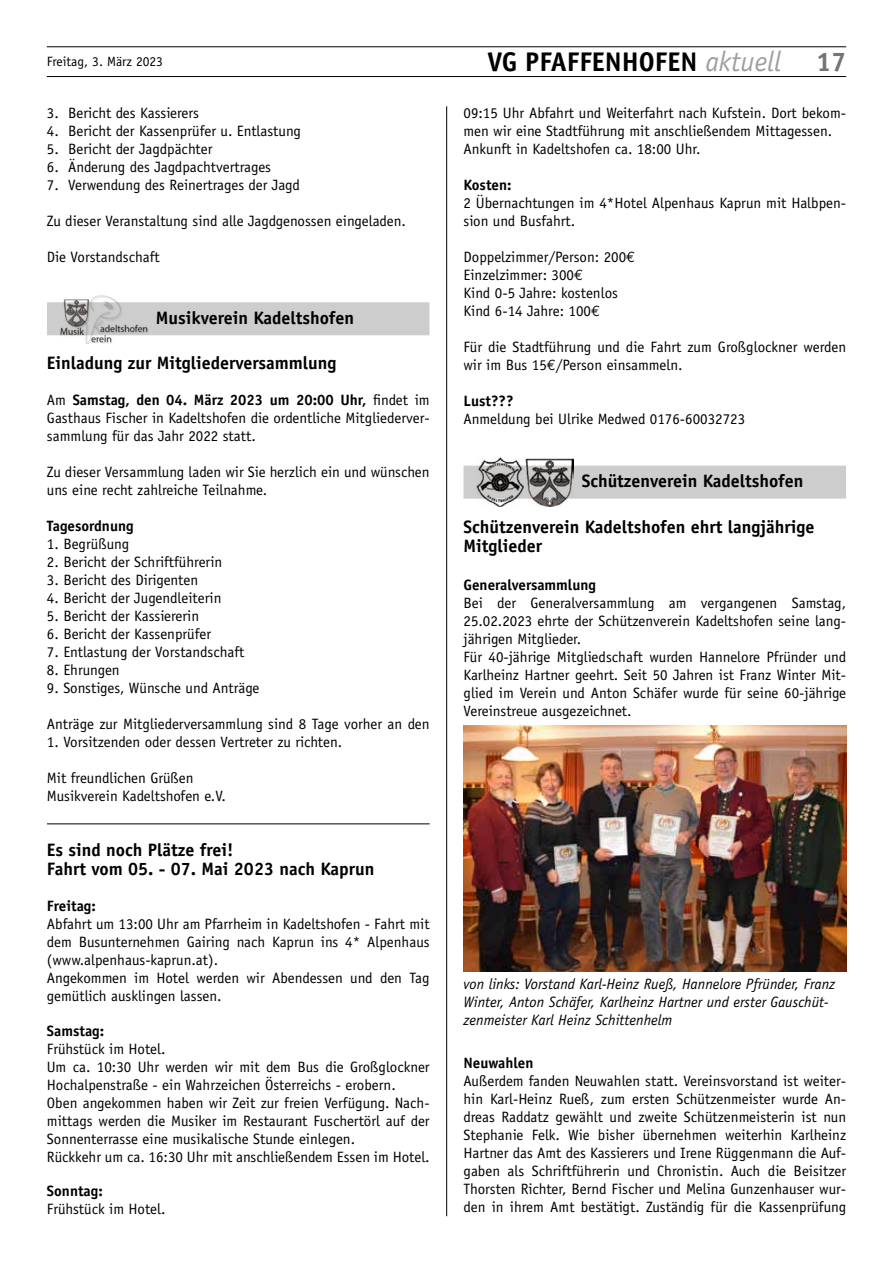
<style>
.page{position:relative;width:893px;height:1263px;background:#fff}
.page>*{position:absolute;margin:0;border:0;box-sizing:border-box;transform-origin:0 0}
.t1{font:700 27px "Officina Sans";color:#000}
.t2{font:700 27px "Officina Sans";color:#787370}
.t3{font:700 18px/19.5px "Officina Sans";color:#000}
.t4{font:15px/18px "Officina Sans";color:#000}
.t5{font:italic 15px/18px "Officina Sans";color:#000}
.t6{font:700 15px "Officina Sans";color:#000}
.t7{font:13.5px "Officina Sans";color:#000}
.s1{font-weight:400;font-style:italic;font-size:28.35px;color:#a19f9d}
.s2{font-family:"Euro Mono"}
.s3{font-weight:700}
</style>
<div class="page">
<hr style="left:47px;top:76px;width:799px;height:1px;background:#000">
<hr style="left:47px;top:47px;width:799px;height:1px;background:#000">
<hr style="left:446px;top:106px;width:1px;height:1110px;background:#000">
<hr style="left:47px;top:824px;width:383px;height:1px;background:#000">
<div style="left:47px;top:302px;width:382px;height:33px;background:#cecdcd"></div>
<img style="left:60px;top:295px;width:87px;height:48px">
<div style="left:463px;top:466px;width:383px;height:33px;background:#cecdcd"></div>
<img style="left:476px;top:457px;width:48px;height:50px">
<img style="left:526px;top:458px;width:47px;height:49px">
<img style="left:463px;top:725px;width:383px;height:246px">
<h1 class="t1" style="left:487px;top:45px;width:295px">VG PFAFFENHOFEN <span class="s1">aktuell</span></h1>
<p class="t7" style="left:47px;top:53px;width:118px">Freitag, 3. März 2023</p>
<h1 class="t2" style="left:816px;top:45px;width:32px">17</h1>
<p class="t4" style="left:47px;top:104px;width:154px">3. Bericht des Kassierers</p>
<p class="t4" style="left:47px;top:122px;width:256px">4. Bericht der Kassenprüfer u. Entlastung</p>
<p class="t4" style="left:47px;top:140px;width:167px">5. Bericht der Jagdpächter</p>
<p class="t4" style="left:47px;top:158px;width:226px">6. Änderung des Jagdpachtvertrages</p>
<p class="t4" style="left:47px;top:176px;width:255px">7. Verwendung des Reinertrages der Jagd</p>
<p class="t4" style="left:47px;top:212px;width:361px">Zu dieser Veranstaltung sind alle Jagdgenossen eingeladen.</p>
<p class="t4" style="left:47px;top:248px;width:114px">Die Vorstandschaft</p>
<p class="t4" style="left:463px;top:104px;width:384px">09:15 Uhr Abfahrt und Weiterfahrt nach Kufstein. Dort bekom&shy;men wir eine Stadtführung mit anschließendem Mittagessen.<br>Ankunft in Kadeltshofen ca. 18:00 Uhr.</p>
<p class="t6" style="left:463px;top:175px;width:50px">Kosten:</p>
<p class="t4" style="left:463px;top:194px;width:384px">2 Übernachtungen im 4*Hotel Alpenhaus Kaprun mit Halbpen&shy;sion und Busfahrt.</p>
<p class="t4" style="left:463px;top:248px;width:173px">Doppelzimmer/Person: 200<span class="s2">€<br></span>Einzelzimmer: 300<span class="s2">€<br></span>Kind 0-5 Jahre: kostenlos<br>Kind 6-14 Jahre: 100<span class="s2">€</span></p>
<p class="t4" style="left:463px;top:338px;width:384px">Für die Stadtführung und die Fahrt zum Großglockner werden wir im Bus 15<span class="s2">€</span>/Person einsammeln.</p>
<p class="t6" style="left:463px;top:391px;width:51px">Lust???</p>
<p class="t4" style="left:463px;top:410px;width:283px">Anmeldung bei Ulrike Medwed 0176-60032723</p>
<p class="t3" style="left:156px;top:308px;width:200px">Musikverein Kadeltshofen</p>
<p class="t3" style="left:47px;top:353px;width:291px">Einladung zur Mitgliederversammlung</p>
<p class="t4" style="left:47px;top:391px;width:384px;text-align:justify">Am <span class="s3">Samstag, den 04. März 2023 um 20:00 Uhr,</span> findet im Gasthaus Fischer in Kadeltshofen die ordentliche Mitgliederver&shy;sammlung für das Jahr 2022 statt.</p>
<p class="t4" style="left:47px;top:463px;width:384px">Zu dieser Versammlung laden wir Sie herzlich ein und wünschen uns eine recht zahlreiche Teilnahme.</p>
<p class="t6" style="left:47px;top:517px;width:88px">Tagesordnung</p>
<p class="t4" style="left:47px;top:535px;width:84px">1. Begrüßung</p>
<p class="t4" style="left:47px;top:553px;width:177px">2. Bericht der Schriftführerin</p>
<p class="t4" style="left:47px;top:571px;width:153px">3. Bericht des Dirigenten</p>
<p class="t4" style="left:47px;top:589px;width:176px">4. Bericht der Jugendleiterin</p>
<p class="t4" style="left:47px;top:607px;width:154px">5. Bericht der Kassiererin</p>
<p class="t4" style="left:47px;top:625px;width:166px">6. Bericht der Kassenprüfer</p>
<p class="t4" style="left:47px;top:643px;width:199px">7. Entlastung der Vorstandschaft</p>
<p class="t4" style="left:47px;top:661px;width:74px">8. Ehrungen</p>
<p class="t4" style="left:47px;top:679px;width:214px">9. Sonstiges, Wünsche und Anträge</p>
<p class="t4" style="left:47px;top:715px;width:384px">Anträge zur Mitgliederversammlung sind 8 Tage vorher an den</p>
<p class="t4" style="left:47px;top:733px;width:297px">1. Vorsitzenden oder dessen Vertreter zu richten.</p>
<p class="t4" style="left:47px;top:769px;width:180px">Mit freundlichen Grüßen<br>Musikverein Kadeltshofen e.V.</p>
<p class="t3" style="left:582px;top:471px;width:223px">Schützenverein Kadeltshofen</p>
<p class="t3" style="left:463px;top:517px;width:352px">Schützenverein Kadeltshofen ehrt langjährige<br>Mitglieder</p>
<p class="t6" style="left:463px;top:575px;width:134px">Generalversammlung</p>
<p class="t4" style="left:463px;top:594px;width:384px">Bei der Generalversammlung am vergangenen Samstag, 25.02.2023 ehrte der Schützenverein Kadeltshofen seine lang&shy;jährigen Mitglieder.<br>Für 40-jährige Mitgliedschaft wurden Hannelore Pfründer und Karlheinz Hartner geehrt. Seit 50 Jahren ist Franz Winter Mit&shy;glied im Verein und Anton Schäfer wurde für seine 60-jährige Vereinstreue ausgezeichnet.</p>
<p class="t3" style="left:47px;top:840px;width:329px">Es sind noch Plätze frei!<br>Fahrt vom 05. - 07. Mai 2023 nach Kaprun</p>
<p class="t6" style="left:47px;top:897px;width:50px">Freitag:</p>
<p class="t4" style="left:47px;top:915px;width:384px">Abfahrt um 13:00 Uhr am Pfarrheim in Kadeltshofen - Fahrt mit dem Busunternehmen Gairing nach Kaprun ins 4* Alpenhaus (www.alpenhaus-kaprun.at).<br>Angekommen im Hotel werden wir Abendessen und den Tag gemütlich ausklingen lassen.</p>
<p class="t6" style="left:47px;top:1021px;width:59px">Samstag:</p>
<p class="t4" style="left:47px;top:1040px;width:384px">Frühstück im Hotel.<br>Um ca. 10:30 Uhr werden wir mit dem Bus die Großglockner Hochalpenstraße - ein Wahrzeichen Österreichs - erobern.<br>Oben angekommen haben wir Zeit zur freien Verfügung. Nach&shy;mittags werden die Musiker im Restaurant Fuschertörl auf der Sonnenterrasse eine musikalische Stunde einlegen.<br>Rückkehr um ca. 16:30 Uhr mit anschließendem Essen im Hotel.</p>
<p class="t6" style="left:47px;top:1182px;width:57px">Sonntag:</p>
<p class="t4" style="left:47px;top:1200px;width:120px">Frühstück im Hotel.</p>
<p class="t5" style="left:463px;top:975px;width:373px">von links: Vorstand Karl-Heinz Rueß, Hannelore Pfründer, Franz<br>Winter, Anton Schäfer, Karlheinz Hartner und erster Gauschüt&shy;zenmeister Karl Heinz Schittenhelm</p>
<p class="t6" style="left:463px;top:1053px;width:72px">Neuwahlen</p>
<p class="t4" style="left:463px;top:1071px;width:384px;text-align:justify">Außerdem fanden Neuwahlen statt. Vereinsvorstand ist weiter&shy;hin Karl-Heinz Rueß, zum ersten Schützenmeister wurde An&shy;dreas Raddatz gewählt und zweite Schützenmeisterin ist nun Stephanie Felk. Wie bisher übernehmen weiterhin Karlheinz Hartner das Amt des Kassierers und Irene Rüggenmann die Auf&shy;gaben als Schriftführerin und Chronistin. Auch die Beisitzer Thorsten Richter, Bernd Fischer und Melina Gunzenhauser wur&shy;den in ihrem Amt bestätigt. Zuständig für die Kassenprüfung</p>
</div>
